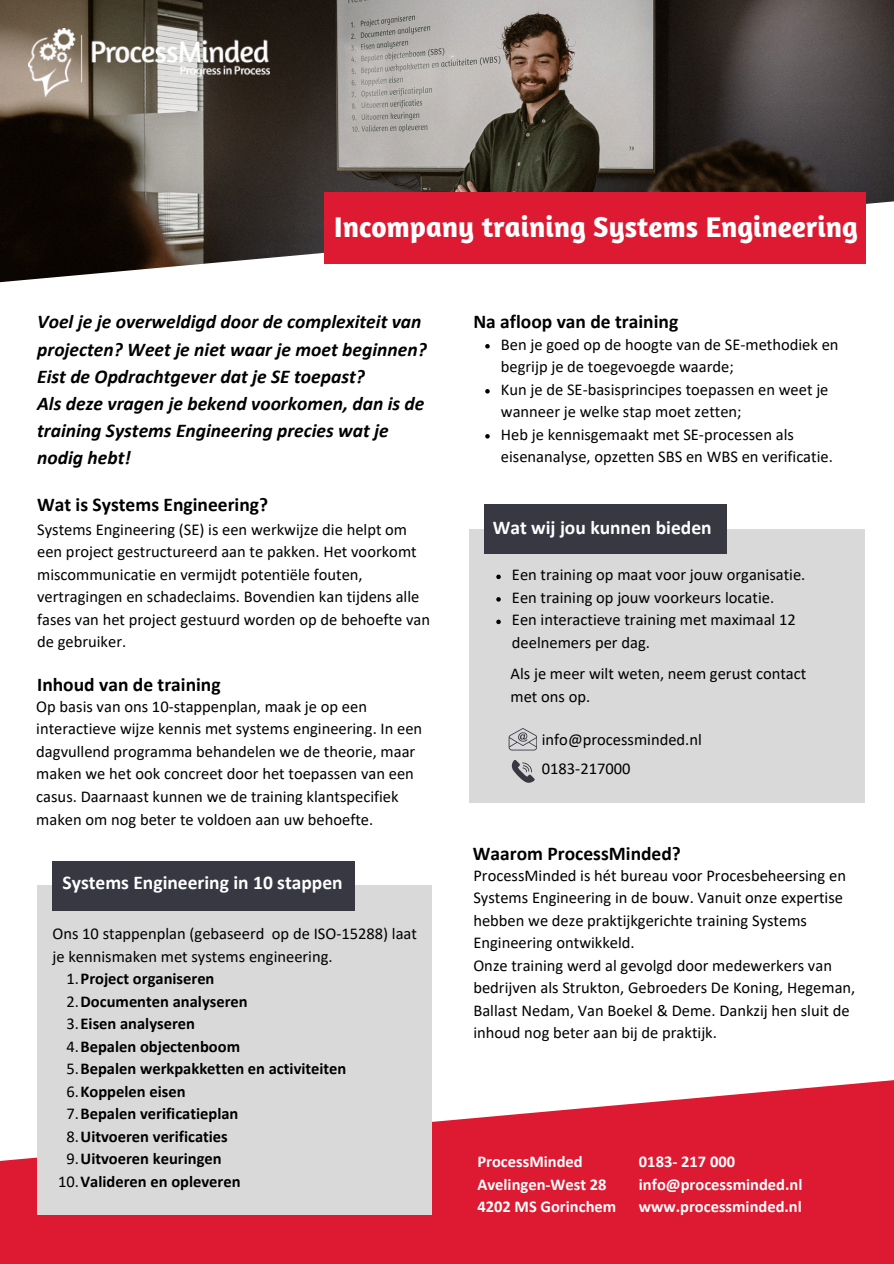
<style>
.page{position:relative;width:894px;height:1264px;background:#fff}
.page>*{position:absolute;margin:0;border:0;box-sizing:border-box;transform-origin:0 0}
.t1{font:700 29.25px "Amaranth";color:#fff}
.t2{font:italic 700 19.5px/27px "Calibri";color:#000}
.t3{font:700 19.5px "Calibri";color:#000}
.t4{font:700 19.5px "Calibri";color:#fff}
.t5{font:16.5px/22.5px "Calibri";color:#000}
.t6{font:700 16.5px "Calibri";color:#000}
.t7{font:700 16.5px/22.5px "Calibri";color:#fff}
.s1{font-weight:400}
</style>
<div class="page">
<img style="left:0;top:0;width:893px;height:195px">
<svg style="left:0;top:195px;width:893px;height:199px"></svg>
<div style="left:324px;top:193px;width:541px;height:71px;background:#dd1a32"></div>
<svg style="left:0;top:1072px;width:893px;height:191px;background:#e13b50"></svg>
<div style="left:37px;top:885px;width:394px;height:330px;background:#d9d9d9"></div>
<div style="left:52px;top:861px;width:302px;height:49px;background:#383842"></div>
<img style="left:29px;top:29px;width:240px;height:67px">
<div style="left:469px;top:529px;width:396px;height:274px;background:#d9d9d9"></div>
<div style="left:484px;top:504px;width:242px;height:49px;background:#383842"></div>
<svg style="left:511px;top:760px;width:23px;height:22px"></svg>
<svg style="left:508px;top:728px;width:28px;height:22px"></svg>
<svg style="left:485px;top:344px;width:4px;height:4px"></svg>
<svg style="left:485px;top:389px;width:4px;height:4px"></svg>
<svg style="left:485px;top:434px;width:4px;height:4px"></svg>
<svg style="left:496px;top:574px;width:4px;height:5px"></svg>
<svg style="left:496px;top:597px;width:4px;height:4px"></svg>
<svg style="left:496px;top:619px;width:4px;height:5px"></svg>
<h2 class="t1" style="left:334px;top:209px;width:525px">Incompany training Systems Engineering</h2>
<h1 class="t2" style="left:37px;top:310px;width:391px">Voel je je overweldigd door de complexiteit van projecten? Weet je niet waar je moet beginnen?<br>Eist de Opdrachtgever dat je SE toepast?<br>Als deze vragen je bekend voorkomen, dan is de training Systems Engineering precies wat je nodig hebt!</h1>
<p class="t3" style="left:37px;top:496px;width:232px">Wat is Systems Engineering?</p>
<p class="t5" style="left:37px;top:519px;width:394px">Systems Engineering (SE) is een werkwijze die helpt om een project gestructureerd aan te pakken. Het voorkomt miscommunicatie en vermijdt potentiële fouten, vertragingen en schadeclaims. Bovendien kan tijdens alle fases van het project gestuurd worden op de behoefte van de gebruiker.</p>
<p class="t3" style="left:37px;top:676px;width:185px">Inhoud van de training</p>
<h2 class="t5" style="left:36px;top:696px;width:387px">Op basis van ons 10-stappenplan, maak je op een interactieve wijze kennis met systems engineering. In een dagvullend programma behandelen we de theorie, maar maken we het ook concreet door het toepassen van een casus. Daarnaast kunnen we de training klantspecifiek maken om nog beter te voldoen aan uw behoefte.</h2>
<p class="t4" style="left:63px;top:874px;width:281px">Systems Engineering in 10 stappen</p>
<p class="t5" style="left:52px;top:923px;width:366px">Ons 10 stappenplan (gebaseerd op de ISO-15288) laat je kennismaken met systems engineering.</p>
<h2 class="t6" style="left:66px;top:971px;width:149px"><span class="s1">1.</span>Project organiseren</h2>
<p class="t6" style="left:66px;top:994px;width:183px"><span class="s1">2.</span>Documenten analyseren</p>
<h2 class="t6" style="left:66px;top:1016px;width:130px"><span class="s1">3.</span>Eisen analyseren</h2>
<p class="t6" style="left:66px;top:1039px;width:175px"><span class="s1">4.</span>Bepalen objectenboom</p>
<h2 class="t6" style="left:66px;top:1061px;width:281px"><span class="s1">5.</span>Bepalen werkpakketten en activiteiten</h2>
<p class="t6" style="left:66px;top:1084px;width:121px"><span class="s1">6.</span>Koppelen eisen</p>
<p class="t6" style="left:66px;top:1106px;width:173px"><span class="s1">7.</span>Bepalen verificatieplan</p>
<p class="t6" style="left:66px;top:1129px;width:163px"><span class="s1">8.</span>Uitvoeren verificaties</p>
<p class="t6" style="left:66px;top:1151px;width:157px"><span class="s1">9.</span>Uitvoeren keuringen</p>
<p class="t6" style="left:58px;top:1174px;width:184px"><span class="s1">10.</span>Valideren en opleveren</p>
<p class="t3" style="left:473px;top:314px;width:206px">Na afloop van de training</p>
<h2 class="t5" style="left:500px;top:334px;width:339px">Ben je goed op de hoogte van de SE-methodiek en begrijp je de toegevoegde waarde;</h2>
<p class="t5" style="left:500px;top:379px;width:329px">Kun je de SE-basisprincipes toepassen en weet je wanneer je welke stap moet zetten;</p>
<p class="t5" style="left:500px;top:424px;width:333px">Heb je kennisgemaakt met SE-processen als eisenanalyse, opzetten SBS en WBS en verificatie.</p>
<p class="t4" style="left:492px;top:519px;width:220px">Wat wij jou kunnen bieden</p>
<p class="t5" style="left:512px;top:565px;width:295px">Een training op maat voor jouw organisatie.</p>
<p class="t5" style="left:512px;top:587px;width:263px">Een training op jouw voorkeurs locatie.</p>
<p class="t5" style="left:512px;top:610px;width:285px">Een interactieve training met maximaal 12 deelnemers per dag.</p>
<p class="t5" style="left:510px;top:664px;width:297px">Als je meer wilt weten, neem gerust contact met ons op.</p>
<p class="t5" style="left:541px;top:729px;width:161px">info@processminded.nl</p>
<p class="t5" style="left:541px;top:758px;width:90px">0183-217000</p>
<p class="t3" style="left:472px;top:845px;width:209px">Waarom ProcessMinded?</p>
<p class="t5" style="left:473px;top:865px;width:374px">ProcessMinded is hét bureau voor Procesbeheersing en Systems Engineering in de bouw. Vanuit onze expertise hebben we deze praktijkgerichte training Systems Engineering ontwikkeld.</p>
<p class="t5" style="left:473px;top:955px;width:383px">Onze training werd al gevolgd door medewerkers van bedrijven als Strukton, Gebroeders De Koning, Hegeman, Ballast Nedam, Van Boekel &amp; Deme. Dankzij hen sluit de inhoud nog beter aan bij de praktijk.</p>
<h2 class="t7" style="left:477px;top:1151px;width:140px">ProcessMinded<br>Avelingen-West 28<br>4202 MS Gorinchem</h2>
<p class="t7" style="left:638px;top:1151px;width:165px">0183- 217 000 info@processminded.nl www.processminded.nl</p>
</div>
